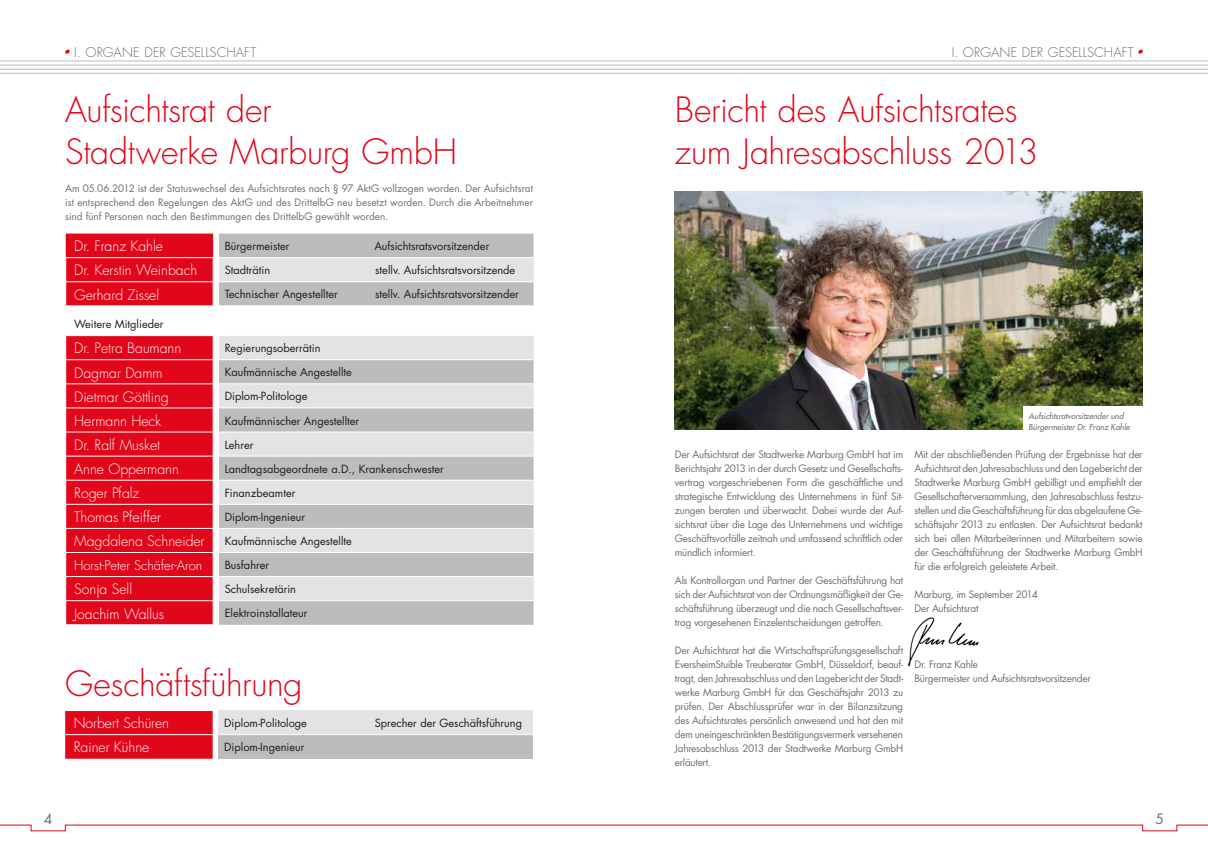
<style>
.page{position:relative;width:1208px;height:859px;background:#fff}
.page>*{position:absolute;margin:0;border:0;box-sizing:border-box;transform-origin:0 0}
.t1{font:300 34px/42px "Futura Std";letter-spacing:-.01em;color:#e2061b}
.t2{font:300 14px "Futura Std";color:#fff}
.t3{font:14px "Futura Std";color:#706f6f}
.t4{font:300 13px "Futura Std";letter-spacing:.01em;color:#706f6f}
.t5{font:300 13px "Futura Std";color:#fff}
.t6{font:11px "Futura Std";color:#1d1d1b}
.t7{font:10px/14px "Futura Std";letter-spacing:-.02em;color:#706f6f;text-align:justify}
.t8{font:italic 500 8px/11px "Futura Std";color:#706f6f}
</style>
<div class="page">
<svg style="left:0;top:824px;width:1208px;height:8px"></svg>
<hr style="left:0;top:61px;width:1208px;height:1px;background:#bcbcbc">
<hr style="left:0;top:65px;width:1208px;height:1px;background:#bcbcbc">
<hr style="left:0;top:69px;width:1208px;height:1px;background:#bcbcbc">
<hr style="left:0;top:73px;width:1208px;height:1px;background:#bcbcbc">
<img style="left:907px;top:617px;width:72px;height:50px">
<svg style="left:65px;top:49px;width:5px;height:5px"></svg>
<img style="left:675px;top:192px;width:467px;height:238px">
<svg style="left:66px;top:234px;width:147px;height:390px;background:#e41b2e"></svg>
<div style="left:219px;top:234px;width:314px;height:391px;background:#bcbcbc"></div>
<svg style="left:219px;top:258px;width:314px;height:342px;background:#d5d5d5"></svg>
<hr style="left:219px;top:359px;width:314px;height:1px;background:#fff">
<hr style="left:219px;top:257px;width:314px;height:1px;background:#fff">
<hr style="left:219px;top:281px;width:314px;height:1px;background:#fff">
<hr style="left:219px;top:305px;width:314px;height:1px;background:#fff">
<hr style="left:219px;top:311px;width:314px;height:1px;background:#fff">
<hr style="left:219px;top:335px;width:314px;height:1px;background:#fff">
<hr style="left:65px;top:257px;width:149px;height:1px;background:#fff">
<hr style="left:65px;top:281px;width:149px;height:1px;background:#fff">
<hr style="left:65px;top:305px;width:149px;height:1px;background:#fff">
<hr style="left:65px;top:311px;width:149px;height:1px;background:#fff">
<hr style="left:65px;top:335px;width:149px;height:1px;background:#fff">
<hr style="left:65px;top:359px;width:149px;height:1px;background:#fff">
<hr style="left:65px;top:383px;width:149px;height:1px;background:#fff">
<hr style="left:65px;top:407px;width:149px;height:1px;background:#fff">
<hr style="left:65px;top:431px;width:149px;height:1px;background:#fff">
<hr style="left:65px;top:456px;width:149px;height:1px;background:#fff">
<hr style="left:65px;top:480px;width:149px;height:1px;background:#fff">
<hr style="left:65px;top:504px;width:149px;height:1px;background:#fff">
<hr style="left:65px;top:528px;width:149px;height:1px;background:#fff">
<hr style="left:65px;top:552px;width:149px;height:1px;background:#fff">
<hr style="left:65px;top:576px;width:149px;height:1px;background:#fff">
<hr style="left:65px;top:600px;width:149px;height:1px;background:#fff">
<svg style="left:65px;top:258px;width:1px;height:366px"></svg>
<svg style="left:213px;top:258px;width:1px;height:366px"></svg>
<hr style="left:219px;top:383px;width:314px;height:1px;background:#fff">
<hr style="left:219px;top:407px;width:314px;height:1px;background:#fff">
<hr style="left:219px;top:431px;width:314px;height:1px;background:#fff">
<hr style="left:219px;top:456px;width:314px;height:1px;background:#fff">
<hr style="left:219px;top:480px;width:314px;height:1px;background:#fff">
<hr style="left:219px;top:504px;width:314px;height:1px;background:#fff">
<hr style="left:219px;top:528px;width:314px;height:1px;background:#fff">
<hr style="left:219px;top:552px;width:314px;height:1px;background:#fff">
<hr style="left:219px;top:576px;width:314px;height:1px;background:#fff">
<hr style="left:219px;top:600px;width:314px;height:1px;background:#fff">
<svg style="left:1138px;top:49px;width:5px;height:5px"></svg>
<div style="left:1023px;top:407px;width:136px;height:54px;background:#fff"></div>
<svg style="left:65px;top:711px;width:148px;height:48px;background:#e2091d"></svg>
<div style="left:218px;top:710px;width:315px;height:25px;background:#e3e3e3"></div>
<div style="left:218px;top:735px;width:315px;height:24px;background:#bcbcbc"></div>
<hr style="left:65px;top:734px;width:148px;height:1px;background:#fff">
<hr style="left:218px;top:734px;width:315px;height:1px;background:#fff">
<h3 class="t4" style="left:74px;top:44px;width:183px">I. ORGANE DER GESELLSCHAFT</h3>
<h1 class="t1" style="left:65px;top:89px;width:393px">Aufsichtsrat der<br>Stadtwerke Marburg GmbH</h1>
<p class="t7" style="left:65px;top:181px;width:469px">Am 05.06.2012 ist der Statuswechsel des Aufsichtsrates nach § 97 AktG vollzogen worden. Der Aufsichtsrat ist entsprechend den Regelungen des AktG und des DrittelbG neu besetzt worden. Durch die Arbeitnehmer sind fünf Personen nach den Bestimmungen des DrittelbG gewählt worden.</p>
<h2 class="t2" style="left:74px;top:238px;width:90px">Dr. Franz Kahle</h2>
<p class="t6" style="left:225px;top:239px;width:66px">Bürgermeister</p>
<p class="t6" style="left:374px;top:239px;width:116px">Aufsichtsratsvorsitzender</p>
<h2 class="t2" style="left:74px;top:262px;width:125px">Dr. Kerstin Weinbach</h2>
<p class="t6" style="left:225px;top:263px;width:47px">Stadträtin</p>
<p class="t6" style="left:375px;top:263px;width:142px">stellv. Aufsichtsratsvorsitzende</p>
<h2 class="t2" style="left:74px;top:286px;width:86px">Gerhard Zissel</h2>
<p class="t6" style="left:225px;top:287px;width:115px">Technischer Angestellter</p>
<p class="t6" style="left:375px;top:287px;width:145px">stellv. Aufsichtsratsvorsitzender</p>
<p class="t6" style="left:74px;top:317px;width:91px">Weitere Mitglieder</p>
<h2 class="t2" style="left:74px;top:340px;width:109px">Dr. Petra Baumann</h2>
<p class="t6" style="left:225px;top:341px;width:97px">Regierungsoberrätin</p>
<h2 class="t2" style="left:74px;top:364px;width:90px">Dagmar Damm</h2>
<p class="t6" style="left:225px;top:365px;width:129px">Kaufmännische Angestellte</p>
<h2 class="t2" style="left:74px;top:388px;width:96px">Dietmar Göttling</h2>
<p class="t6" style="left:225px;top:389px;width:84px">Diplom-Politologe</p>
<h2 class="t2" style="left:74px;top:412px;width:89px">Hermann Heck</h2>
<p class="t6" style="left:225px;top:413px;width:136px">Kaufmännischer Angestellter</p>
<h2 class="t2" style="left:74px;top:436px;width:87px">Dr. Ralf Musket</h2>
<p class="t6" style="left:225px;top:437px;width:30px">Lehrer</p>
<h2 class="t2" style="left:74px;top:460px;width:106px">Anne Oppermann</h2>
<p class="t6" style="left:225px;top:462px;width:221px">Landtagsabgeordnete a.D., Krankenschwester</p>
<h2 class="t2" style="left:74px;top:484px;width:67px">Roger Pfalz</h2>
<p class="t6" style="left:225px;top:486px;width:72px">Finanzbeamter</p>
<h2 class="t2" style="left:74px;top:508px;width:88px">Thomas Pfeiffer</h2>
<p class="t6" style="left:225px;top:510px;width:82px">Diplom-Ingenieur</p>
<h2 class="t2" style="left:74px;top:533px;width:132px">Magdalena Schneider</h2>
<p class="t6" style="left:225px;top:534px;width:129px">Kaufmännische Angestellte</p>
<h3 class="t5" style="left:74px;top:557px;width:130px">Horst-Peter Schäfer-Aron</h3>
<p class="t6" style="left:225px;top:558px;width:46px">Busfahrer</p>
<h2 class="t2" style="left:74px;top:581px;width:59px">Sonja Sell</h2>
<p class="t6" style="left:225px;top:582px;width:73px">Schulsekretärin</p>
<h2 class="t2" style="left:74px;top:605px;width:91px">Joachim Wallus</h2>
<p class="t6" style="left:225px;top:606px;width:84px">Elektroinstallateur</p>
<h1 class="t1" style="left:65px;top:663px;width:239px">Geschäftsführung</h1>
<h2 class="t2" style="left:74px;top:715px;width:97px">Norbert Schüren</h2>
<p class="t6" style="left:224px;top:716px;width:84px">Diplom-Politologe</p>
<p class="t6" style="left:375px;top:716px;width:149px">Sprecher der Geschäftsführung</p>
<h2 class="t2" style="left:74px;top:739px;width:77px">Rainer Kühne</h2>
<p class="t6" style="left:224px;top:740px;width:82px">Diplom-Ingenieur</p>
<h3 class="t4" style="left:951px;top:44px;width:183px">I. ORGANE DER GESELLSCHAFT</h3>
<h1 class="t1" style="left:675px;top:89px;width:365px">Bericht des Aufsichtsrates zum Jahresabschluss 2013</h1>
<p class="t7" style="left:675px;top:447px;width:230px">Der Aufsichtsrat der Stadtwerke Marburg GmbH hat im Berichtsjahr 2013 in der durch Gesetz und Gesellschafts&shy;vertrag vorgeschriebenen Form die geschäftliche und strategische Entwicklung des Unternehmens in fünf Sit&shy;zungen beraten und überwacht. Dabei wurde der Auf&shy;sichtsrat über die Lage des Unternehmens und wichtige Geschäftsvorfälle zeitnah und umfassend schriftlich oder mündlich informiert.</p>
<p class="t7" style="left:675px;top:573px;width:230px">Als Kontrollorgan und Partner der Geschäftsführung hat sich der Aufsichtsrat von der Ordnungsmäßigkeit der Ge&shy;schäftsführung überzeugt und die nach Gesellschaftsver&shy;trag vorgesehenen Einzelentscheidungen getroffen.</p>
<p class="t7" style="left:675px;top:643px;width:230px">Der Aufsichtsrat hat die Wirtschaftsprüfungsgesellschaft EversheimStuible Treuberater GmbH, Düsseldorf, beauf&shy;tragt, den Jahresabschluss und den Lagebericht der Stadt&shy;werke Marburg GmbH für das Geschäftsjahr 2013 zu prüfen. Der Abschlussprüfer war in der Bilanzsitzung des Aufsichtsrates persönlich anwesend und hat den mit dem uneingeschränkten Bestätigungsvermerk versehenen Jahresabschluss 2013 der Stadtwerke Marburg GmbH erläutert.</p>
<p class="t8" style="left:1028px;top:411px;width:103px">Aufsichtsratvorsitzender und<br>Bürgermeister Dr. Franz Kahle</p>
<p class="t7" style="left:914px;top:447px;width:230px">Mit der abschließenden Prüfung der Ergebnisse hat der Aufsichtsrat den Jahresabschluss und den Lagebericht der Stadtwerke Marburg GmbH gebilligt und empfiehlt der Gesellschafterversammlung, den Jahresabschluss festzu&shy;stellen und die Geschäftsführung für das abgelaufene Ge&shy;schäftsjahr 2013 zu entlasten. Der Aufsichtsrat bedankt sich bei allen Mitarbeiterinnen und Mitarbeitern sowie der Geschäftsführung der Stadtwerke Marburg GmbH für die erfolgreich geleistete Arbeit.</p>
<p class="t7" style="left:914px;top:587px;width:125px">Marburg, im September 2014<br>Der Aufsichtsrat</p>
<p class="t7" style="left:914px;top:657px;width:178px">Dr. Franz Kahle<br>Bürgermeister und Aufsichtsratsvorsitzender</p>
<h2 class="t3" style="left:44px;top:810px;width:10px">4</h2>
<h2 class="t3" style="left:1155px;top:810px;width:10px">5</h2>
</div>
